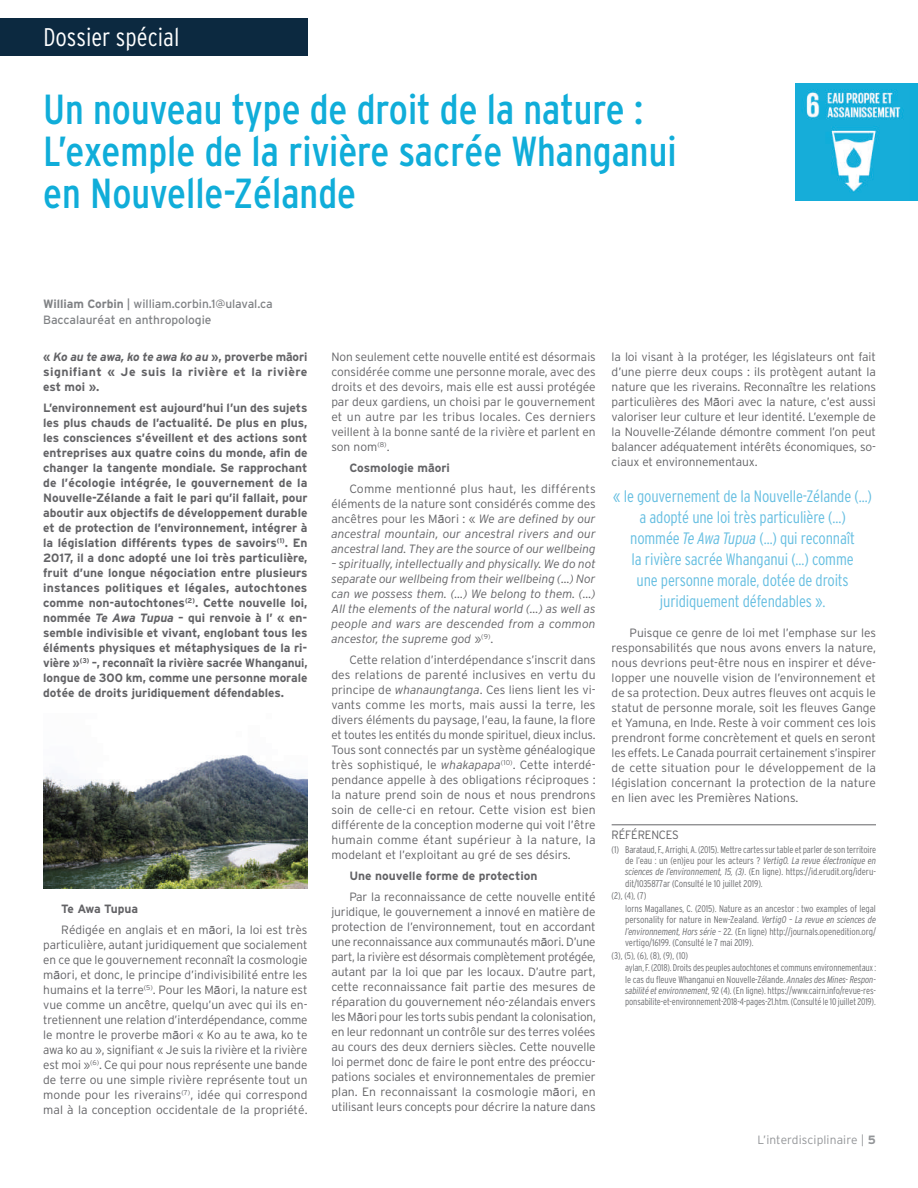
<style>
.page{position:relative;width:918px;height:1188px;background:#fff}
.page>*{position:absolute;margin:0;border:0;box-sizing:border-box;transform-origin:0 0}
.t1{font:condensed 42px/42px "Interstate";color:#10add9}
.t2{font:300 condensed 25.5px "Interstate";color:#fff}
.t3{font:300 condensed 16.5px/21px "Interstate";letter-spacing:-.01em;color:#65bee1;text-align:center}
.t4{font:300 12px/15px "Interstate";color:#636366;text-align:justify}
.t5{font:700 12px/15px "Interstate";color:#636366;text-align:justify}
.t6{font:italic 300 12px/15px "Interstate";letter-spacing:-.005em;color:#636366;text-align:justify}
.t7{font:12px/16.5px "Interstate";letter-spacing:-.005em;color:#808285}
.t8{font:300 12px "Interstate";letter-spacing:.01em;color:#939598}
.t9{font:300 12px "Interstate";color:#636366;scale:.94 1}
.t10{font:300 condensed 9.75px/11.2px "Interstate";letter-spacing:-.015em;color:#6c6d70;text-align:justify}
.s1{font-weight:700}
.s2{font-style:italic}
.s3{font-family:"Arial"}
.s4{font-family:"Arial";font-weight:400}
.s5{font-family:"Arial";font-weight:700}
.s6{font-style:normal}
.s7{font-family:"Arial";font-weight:400;font-style:normal}
</style>
<div class="page">
<hr style="left:612px;top:825px;width:264px;height:1px;background:#636366">
<div style="left:0;top:18px;width:308px;height:38px;background:#0c2940"></div>
<img style="left:796px;top:84px;width:114px;height:116px">
<img style="left:910px;top:84px;width:8px;height:116px">
<img style="left:43px;top:755px;width:264px;height:134px">
<h2 class="t2" style="left:44px;top:22px;width:137px">Dossier spécial</h2>
<h1 class="t1" style="left:43px;top:88px;width:635px">Un nouveau type de droit de la nature :<br>L’exemple de la rivière sacrée Whanganui en Nouvelle-Zélande</h1>
<p class="t7" style="left:43px;top:295px;width:231px"><span class="s1">William Corbin</span> | william.corbin.1@ulaval.ca<br>Baccalauréat en anthropologie</p>
<p class="t5" style="left:43px;top:349px;width:266px">« <span class="s2">Ko au te awa, ko te awa ko au</span> », proverbe m<span class="s3">ā</span>ori signifiant « Je suis la rivière et la rivière est moi ».</p>
<p class="t5" style="left:43px;top:400px;width:266px">L’environnement est aujourd’hui l’un des sujets les plus chauds de l’actualité. De plus en plus, les consciences s’éveillent et des actions sont entreprises aux quatre coins du monde, afin de changer la tangente mondiale. Se rapprochant de l’écologie intégrée, le gouvernement de la Nouvelle-Zélande a fait le pari qu’il fallait, pour aboutir aux objectifs de développement durable et de protection de l’environnement, intégrer à la législation différents types de savoirs<sup>(1)</sup>. En 2017, il a donc adopté une loi très particulière, fruit d’une longue négociation entre plusieurs instances politiques et légales, autochtones comme non-autochtones<sup>(2)</sup>. Cette nouvelle loi, nommée <span class="s2">Te Awa Tupua</span> – qui renvoie à l’ « en&shy;semble indivisible et vivant, englobant tous les éléments physiques et métaphysiques de la ri&shy;vière »<sup>(3)</sup> –, reconnaît la rivière sacrée Whanganui, longue de 300 km, comme une personne morale dotée de droits juridiquement défendables.</p>
<p class="t4" style="left:61px;top:898px;width:248px;line-height:21px"><span class="s1">Te Awa Tupua<br></span>Rédigée en anglais et en m<span class="s4">ā</span>ori, la loi est très</p>
<p class="t4" style="left:43px;top:937px;width:266px">particulière, autant juridiquement que socialement en ce que le gouvernement reconnaît la cosmologie m<span class="s4">ā</span>ori, et donc, le principe d’indivisibilité entre les humains et la terre<sup>(5)</sup>. Pour les M<span class="s4">ā</span>ori, la nature est vue comme un ancêtre, quelqu’un avec qui ils en&shy;tretiennent une relation d’interdépendance, comme le montre le proverbe m<span class="s4">ā</span>ori « Ko au te awa, ko te awa ko au », signifiant « Je suis la rivière et la rivière est moi »<sup>(6)</sup>. Ce qui pour nous représente une bande de terre ou une simple rivière représente tout un monde pour les riverains<sup>(7)</sup>, idée qui correspond mal à la conception occidentale de la propriété.</p>
<p class="t4" style="left:331px;top:349px;width:266px">Non seulement cette nouvelle entité est désormais considérée comme une personne morale, avec des droits et des devoirs, mais elle est aussi protégée par deux gardiens, un choisi par le gouvernement et un autre par les tribus locales. Ces derniers veillent à la bonne santé de la rivière et parlent en son nom<sup>(8)</sup>.</p>
<p class="t4" style="left:349px;top:457px;width:248px;line-height:21px"><span class="s1">Cosmologie m</span><span class="s5">ā</span><span class="s1">ori<br></span>Comme mentionné plus haut, les différents</p>
<p class="t6" style="left:331px;top:496px;width:266px"><span class="s6">éléments de la nature sont considérés comme des ancêtres pour les M</span><span class="s7">ā</span><span class="s6">ori : «</span> We are defined by our ancestral mountain, our ancestral rivers and our ancestral land. They are the source of our wellbeing</p>
<p class="t6" style="left:331px;top:556px;width:266px">– spiritually, intellectually and physically. We do not separate our wellbeing from their wellbeing (…) Nor can we possess them. (…) We belong to them. (…)<br>All the elements of the natural world (…) as well as people and wars are descended from a common ancestor, the supreme god <span class="s6">»</span><sup>(9)</sup><span class="s6">.</span></p>
<p class="t4" style="left:331px;top:652px;width:266px;text-indent:18px">Cette relation d’interdépendance s’inscrit dans des relations de parenté inclusives en vertu du principe de <span class="s2">whanaungtanga</span>. Ces liens lient les vi&shy;vants comme les morts, mais aussi la terre, les divers éléments du paysage, l’eau, la faune, la flore et toutes les entités du monde spirituel, dieux inclus.<br>Tous sont connectés par un système généalogique très sophistiqué, le <span class="s2">whakapapa</span><sup>(10)</sup>. Cette interdé&shy;pendance appelle à des obligations réciproques : la nature prend soin de nous et nous prendrons soin de celle-ci en retour. Cette vision est bien différente de la conception moderne qui voit l’être humain comme étant supérieur à la nature, la modelant et l’exploitant au gré de ses désirs.</p>
<p class="t5" style="left:349px;top:868px;width:190px">Une nouvelle forme de protection</p>
<p class="t4" style="left:331px;top:889px;width:266px;text-indent:18px">Par la reconnaissance de cette nouvelle entité juridique, le gouvernement a innové en matière de protection de l’environnement, tout en accordant une reconnaissance aux communautés m<span class="s4">ā</span>ori. D’une part, la rivière est désormais complètement protégée, autant par la loi que par les locaux. D’autre part, cette reconnaissance fait partie des mesures de réparation du gouvernement néo-zélandais envers les M<span class="s4">ā</span>ori pour les torts subis pendant la colonisation, en leur redonnant un contrôle sur des terres volées au cours des deux derniers siècles. Cette nouvelle loi permet donc de faire le pont entre des préoccu&shy;pations sociales et environnementales de premier plan. En reconnaissant la cosmologie m<span class="s4">ā</span>ori, en utilisant leurs concepts pour décrire la nature dans</p>
<p class="t4" style="left:612px;top:349px;width:266px">la loi visant à la protéger, les législateurs ont fait d’une pierre deux coups : ils protègent autant la nature que les riverains. Reconnaître les relations particulières des M<span class="s4">ā</span>ori avec la nature, c’est aussi valoriser leur culture et leur identité. L’exemple de la Nouvelle-Zélande démontre comment l’on peut balancer adéquatement intérêts économiques, so&shy;ciaux et environnementaux.</p>
<h3 class="t3" style="left:613px;top:485px;width:260px">« le gouvernement de la Nouvelle-Zélande (…) a adopté une loi très particulière (…) nommée <span class="s2">Te Awa Tupua</span> (…) qui reconnaît<br>la rivière sacrée Whanganui (…) comme<br>une personne morale, dotée de droits juridiquement -défendables ».</h3>
<p class="t4" style="left:612px;top:625px;width:266px;text-indent:18px">Puisque ce genre de loi met l’emphase sur les responsabilités que nous avons envers la nature, nous devrions peut-être nous en inspirer et déve&shy;lopper une nouvelle vision de l’environnement et de sa protection. Deux autres fleuves ont acquis le statut de personne morale, soit les fleuves Gange et Yamuna, en Inde. Reste à voir comment ces lois prendront forme concrètement et quels en seront les effets. Le Canada pourrait certainement s’inspirer de cette situation pour le développement de la législation concernant la protection de la nature en lien avec les Premières Nations.</p>
<p class="t9" style="left:612px;top:827px;width:73px">RÉFÉRENCES</p>
<p class="t10" style="left:625px;top:844px;width:253px;text-indent:-14px">(1) Barataud, F., Arrighi, A. (2015). Mettre cartes sur table et parler de son territoire de l’eau : un (en)jeu pour les acteurs ? <span class="s2">VertigO. La revue électronique en sciences de l’environnement, 15, (3)</span>. (En ligne). https://id.erudit.org/ideru&shy;dit/1035877ar (Consulté le 10 juillet 2019).</p>
<p class="t10" style="left:625px;top:889px;width:252px;line-height:12.8px;text-indent:-14px">(2), (4), (7)<br>Iorns Magallanes, C. (2015). Nature as an ancestor : two examples of legal</p>
<p class="t10" style="left:625px;top:914px;width:252px">personality for nature in New-Zealand. <span class="s2">VertigO – La revue en sciences de l’environnement, Hors série</span> – 22. (En ligne) http://journals.openedition.org/ vertigo/16199. (Consulté le 7 mai 2019).</p>
<p class="t10" style="left:625px;top:949px;width:253px;line-height:12.8px;text-indent:-14px">(3), (5), (6), (8), (9), (10)<br>aylan, F. (2018). Droits des peuples autochtones et communs environnementaux:</p>
<p class="t10" style="left:625px;top:973px;width:252px">le cas du fleuve Whanganui en Nouvelle-Zélande. <span class="s2">Annales des Mines- Respon&shy;sabilité et environnement</span>, 92 (4). (En ligne). https://www.cairn.info/revue-res&shy;ponsabilite-et-environnement-2018-4-pages-21.htm. (Consulté le 10 juillet 2019).</p>
<p class="t8" style="left:758px;top:1132px;width:120px">L’interdisciplinaire | <span class="s1">5</span></p>
</div>
